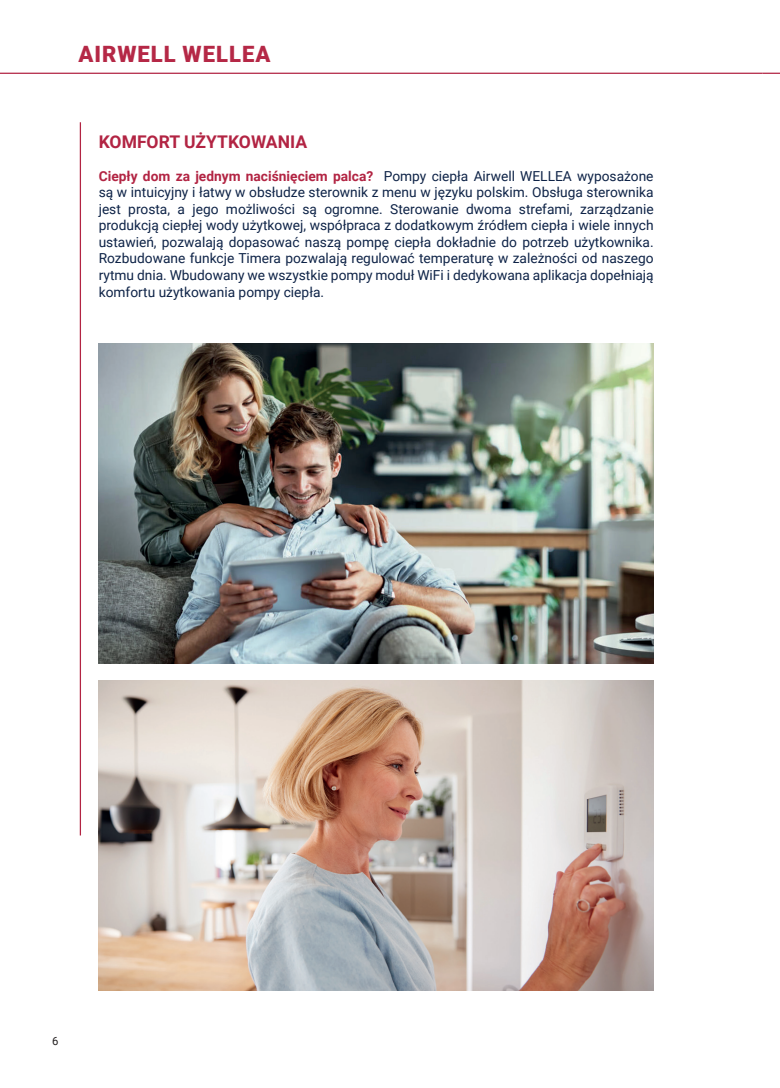
<style>
.page{position:relative;width:780px;height:1088px;background:#fff}
.page>*{position:absolute;margin:0;border:0;box-sizing:border-box;transform-origin:0 0}
.podrozdział{font:900 22.5px "Roboto";letter-spacing:.045em;color:#b52846}
.t1{font:700 17.5px "Roboto";color:#b22443}
.t2{font:13.75px/16.5px "Roboto";color:#0e2347;text-align:justify}
.t3{font:11.25px "Roboto";color:#231f20}
.s1{font-weight:700;color:#b22443}
</style>
<div class="page">
<svg style="left:762px;top:73px;width:18px;height:1px"></svg>
<hr style="left:0;top:73px;width:762px;height:1px;background:#b22443">
<hr style="left:80px;top:122px;width:1px;height:713px;background:#b22443">
<img style="left:99px;top:343px;width:554px;height:321px">
<img style="left:99px;top:680px;width:554px;height:310px">
<p class="podrozdział" style="left:78px;top:39px;width:193px">AIRWELL WELLEA</p>
<p class="t1" style="left:99px;top:129px;width:210px">KOMFORT UŻYTKOWANIA</p>
<p class="t2" style="left:99px;top:167px;width:556px"><span class="s1">Ciepły dom za jednym naciśnięciem palca?</span> Pompy ciepła Airwell WELLEA wyposażone są w intuicyjny i łatwy w obsłudze sterownik z menu w języku polskim. Obsługa sterownika jest prosta, a jego możliwości są ogromne. Sterowanie dwoma strefami, zarządzanie produkcją ciepłej wody użytkowej, współpraca z dodatkowym źródłem ciepła i wiele innych ustawień, pozwalają dopasować naszą pompę ciepła dokładnie do potrzeb użytkownika.<br>Rozbudowane funkcje Timera pozwalają regulować temperaturę w zależności od naszego rytmu dnia. Wbudowany we wszystkie pompy moduł WiFi i dedykowana aplikacja dopełniają komfortu użytkowania pompy ciepła.</p>
<p class="t3" style="left:52px;top:1033px;width:8px">6</p>
</div>
